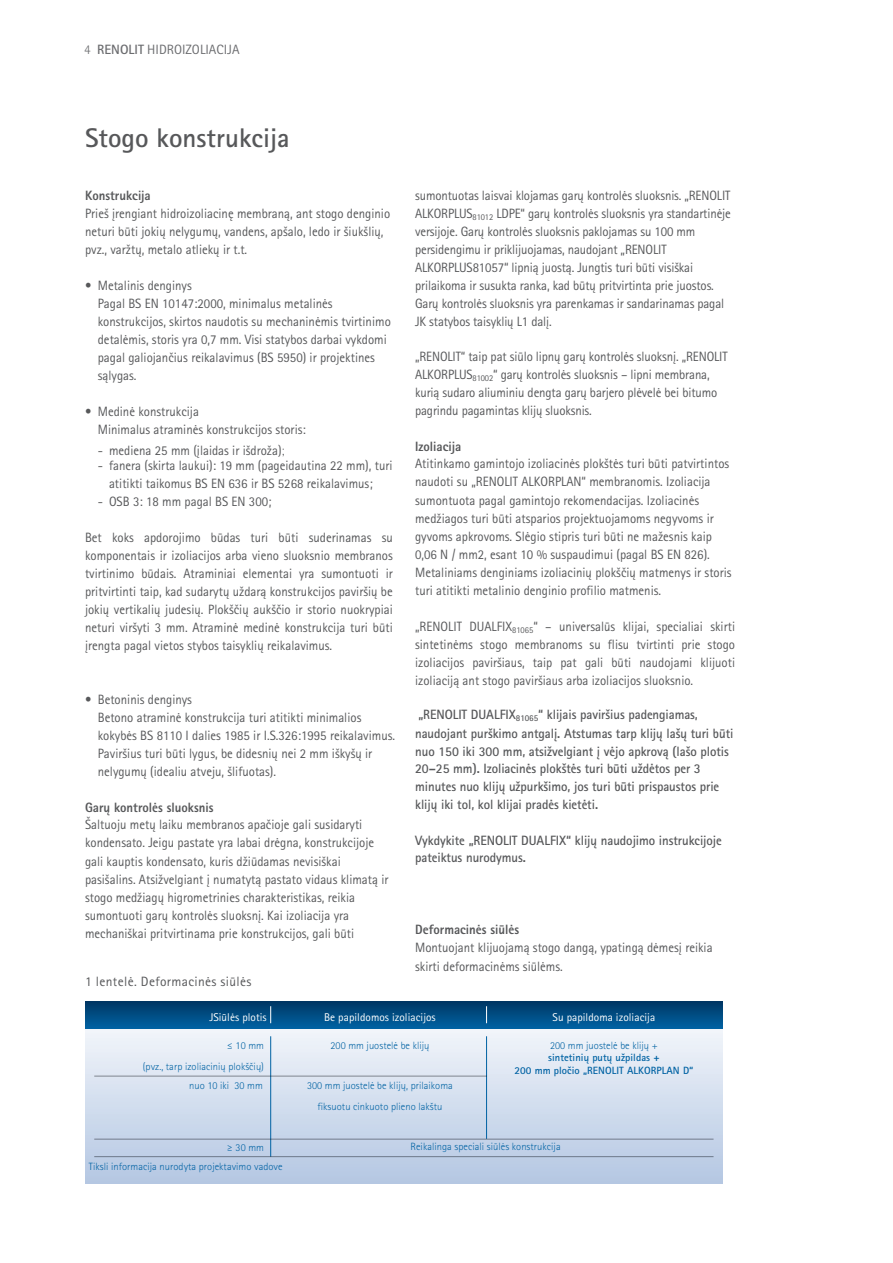
<style>
.page{position:relative;width:893px;height:1263px;background:#fff}
.page>*{position:absolute;margin:0;border:0;box-sizing:border-box;transform-origin:0 0}
.t1{font:700 27px "Rotis Sans Serif Pro";color:#57585a}
.t2{font:13.5px/18px "Rotis Sans Serif Pro";color:#57585a;scale:.95 1}
.t3{font:700 13.5px/17.9px "Rotis Sans Serif Pro";letter-spacing:-.005em;color:#57585a;scale:.95 1}
.t4{font:13.5px "Rotis Sans Serif Pro";letter-spacing:.025em;color:#57585a}
.t5{font:13.5px "Rotis Sans Serif Pro";color:#6c6d70}
.t6{font:800 13.5px "Rotis Sans Serif Pro";color:#57585a;scale:.95 1}
._3a_Body{font:11.25px "Rotis Sans Serif Pro";letter-spacing:.005em;color:#fff}
._3b_Body_Wit{font:11.25px "Rotis Sans Serif Pro";letter-spacing:.005em;color:#fff}
._3a_Body-2{font:300 10.5px/20.5px "Rotis Sans Serif Pro";letter-spacing:.005em;color:#0062a3;text-align:right}
._3a_Body-3{font:700 10.5px/12.6px "Rotis Sans Serif Pro";letter-spacing:.005em;color:#0062a3;text-align:center}
.s1{font-weight:300}
.s2{font-weight:700}
.s3{font-weight:800}
.s4{font-style:inherit}
.s5{font-family:"Adobe Ming Std";font-weight:300}
</style>
<div class="page">
<svg style="left:85px;top:1028px;width:638px;height:155px;background:#d0dced"></svg>
<svg style="left:85px;top:1001px;width:638px;height:27px;background:#004b81"></svg>
<hr style="left:270px;top:1036px;width:1px;height:121px;background:#0062a3">
<hr style="left:486px;top:1036px;width:1px;height:103px;background:#0062a3">
<svg style="left:270px;top:1006px;width:1px;height:17px"></svg>
<svg style="left:486px;top:1006px;width:1px;height:17px"></svg>
<hr style="left:94px;top:1076px;width:393px;height:1px;background:#939598">
<hr style="left:94px;top:1139px;width:619px;height:1px;background:#939598">
<hr style="left:94px;top:1156px;width:619px;height:1px;background:#939598">
<p class="t5" style="left:84px;top:41px;width:157px"><span class="s1">4</span> <span class="s2">RENOLIT</span> HIDROIZOLIACIJA</p>
<p class="t1" style="left:85px;top:120px;width:206px">Stogo konstrukcija</p>
<p class="t2" style="left:85px;top:186px;width:323px"><span class="s3">Konstrukcija<br></span>Prieš įrengiant hidroizoliacinę membraną, ant stogo denginio neturi būti jokių nelygumų, vandens, apšalo, ledo ir šiukšlių, pvz., varžtų, metalo atliekų ir t.t.</p>
<p class="t2" style="left:98px;top:277px;width:310px;text-indent:-13px"><span class="s4">• M</span>etalinis denginys<br>Pagal BS EN 10147:2000, minimalus metalinės konstrukcijos, skirtos naudotis su mechaninėmis tvirtinimo detalėmis, storis yra 0,7 mm. Visi statybos darbai vykdomi pagal galiojančius reikalavimus (BS 5950) ir projektines sąlygas.</p>
<p class="t2" style="left:98px;top:403px;width:220px;text-indent:-13px"><span class="s4">•</span> Medinė konstrukcija<br>Minimalus atraminės konstrukcijos storis:</p>
<p class="t2" style="left:98px;top:442px;width:198px"><span class="s4">-</span> mediena 25 mm (įlaidas ir išdroža)<span class="s5">;</span></p>
<p class="t2" style="left:109px;top:457px;width:300px;text-indent:-11px"><span class="s4">-</span> fanera (skirta laukui): 19 mm (pageidautina 22 mm), turi atitikti taikomus BS EN 636 ir BS 5268 reikalavimus;</p>
<p class="t2" style="left:98px;top:493px;width:184px"><span class="s4">-</span> OSB 3: 18 mm pagal BS EN 300;</p>
<p class="t2" style="left:85px;top:529px;width:325px;text-align:justify">Bet koks apdorojimo būdas turi būti suderinamas su komponentais ir izoliacijos arba vieno sluoksnio membranos tvirtinimo būdais. Atraminiai elementai yra sumontuoti ir pritvirtinti taip, kad sudarytų uždarą konstrukcijos paviršių be jokių vertikalių judesių. Plokščių aukščio ir storio nuokrypiai neturi viršyti 3 mm. Atraminė medinė konstrukcija turi būti įrengta pagal vietos stybos taisyklių reikalavimus.</p>
<p class="t2" style="left:98px;top:691px;width:314px;text-indent:-13px"><span class="s4">•</span> Betoninis denginys<br>Betono atraminė konstrukcija turi atitikti minimalios kokybės BS 8110 I dalies 1985 ir I.S.326:1995 reikalavimus.<br>Paviršius turi būti lygus, be didesnių nei 2 mm iškyšų ir nelygumų (idealiu atveju, šlifuotas).</p>
<p class="t6" style="left:85px;top:798px;width:137px">Garų kontrolės sluoksnis</p>
<p class="t2" style="left:85px;top:816px;width:321px">Šaltuoju metų laiku membranos apačioje gali susidaryti kondensato. Jeigu pastate yra labai drėgna, konstrukcijoje gali kauptis kondensato, kuris džiūdamas nevisiškai pasišalins. Atsižvelgiant į numatytą pastato vidaus klimatą ir stogo medžiagų higrometrinies charakteristikas, reikia sumontuoti garų kontrolės sluoksnį. Kai izoliacija yra mechaniškai pritvirtinama prie konstrukcijos, gali būti</p>
<p class="t4" style="left:85px;top:974px;width:168px">1 lentelė. Deformacinės siūlės</p>
<p class="t2" style="left:415px;top:186px;width:334px">sumontuotas laisvai klojamas garų kontrolės sluoksnis. „RENOLIT ALKORPLUS<sub>81012</sub> LDPE“ garų kontrolės sluoksnis yra standartinėje versijoje. Garų kontrolės sluoksnis paklojamas su 100 mm persidengimu ir priklijuojamas, naudojant „RENOLIT ALKORPLUS81057“ lipnią juostą. Jungtis turi būti visiškai prilaikoma ir susukta ranka, kad būtų pritvirtinta prie juostos.<br>Garų kontrolės sluoksnis yra parenkamas ir sandarinamas pagal JK statybos taisyklių L1 dalį.</p>
<p class="t2" style="left:415px;top:348px;width:330px">„RENOLIT“ taip pat siūlo lipnų garų kontrolės sluoksnį. „RENOLIT ALKORPLUS<sub>81002</sub>“ garų kontrolės sluoksnis – lipni membrana, kurią sudaro aliuminiu dengta garų barjero plėvelė bei bitumo pagrindu pagamintas klijų sluoksnis.</p>
<p class="t2" style="left:415px;top:437px;width:335px"><span class="s3">Izoliacija<br></span>Atitinkamo gamintojo izoliacinės plokštės turi būti patvirtintos naudoti su „RENOLIT ALKORPLAN“ membranomis. Izoliacija sumontuota pagal gamintojo rekomendacijas. Izoliacinės medžiagos turi būti atsparios projektuojamoms negyvoms ir gyvoms apkrovoms. Slėgio stipris turi būti ne mažesnis kaip 0,06 N / mm2, esant 10 % suspaudimui (pagal BS EN 826).<br>Metaliniams denginiams izoliacinių plokščių matmenys ir storis turi atitikti metalinio denginio profilio matmenis.</p>
<p class="t2" style="left:415px;top:617px;width:338px;text-align:justify">„RENOLIT DUALFIX<sub>81065</sub>“ – universalūs klijai, specialiai skirti sintetinėms stogo membranoms su flisu tvirtinti prie stogo izoliacijos paviršiaus, taip pat gali būti naudojami klijuoti izoliaciją ant stogo paviršiaus arba izoliacijos sluoksnio.</p>
<p class="t3" style="left:415px;top:706px;width:337px">„RENOLIT DUALFIX<sub>81065</sub>“ klijais paviršius padengiamas, naudojant purškimo antgalį. Atstumas tarp klijų lašų turi būti nuo 150 iki 300 mm, atsižvelgiant į vėjo apkrovą (lašo plotis 20–25 mm). Izoliacinės plokštės turi būti uždėtos per 3 minutes nuo klijų užpurkšimo, jos turi būti prispaustos prie klijų iki tol, kol klijai pradės kietėti.</p>
<p class="t3" style="left:415px;top:831px;width:324px">Vykdykite „RENOLIT DUALFIX“ klijų naudojimo instrukcijoje pateiktus nurodymus.</p>
<p class="t2" style="left:415px;top:920px;width:315px"><span class="s3">Deformacinės siūlės<br></span>Montuojant klijuojamą stogo dangą, ypatingą dėmesį reikia skirti deformacinėms siūlėms.</p>
<p class="_3b_Body_Wit" style="left:209px;top:1011px;width:59px"><span class="s4">J</span>Siūlės plotis</p>
<p class="_3a_Body-2" style="left:143px;top:1035px;width:123px">≤ 10 mm<br>(pvz., tarp izoliacinių plokščių)</p>
<p class="_3a_Body" style="left:324px;top:1011px;width:113px">Be papildomos izoliacijos</p>
<p class="_3a_Body-2" style="left:330px;top:1035px;width:100px">200 mm juostelė be klijų</p>
<p class="_3a_Body-2" style="left:189px;top:1075px;width:75px">nuo 10 iki 30 mm</p>
<p class="_3a_Body-2" style="left:307px;top:1075px;width:147px;text-align:center">300 mm juostelė be klijų, prilaikoma fiksuotu cinkuoto plieno lakštu</p>
<p class="_3a_Body" style="left:553px;top:1011px;width:104px">Su papildoma izoliacija</p>
<p class="_3a_Body-3" style="left:514px;top:1039px;width:180px"><span class="s1">200 mm juostelė be klijų +<br></span>sintetinių putų užpildas +<br>200 mm pločio „RENOLIT ALKORPLAN D“</p>
<p class="_3a_Body-2" style="left:227px;top:1137px;width:39px">≥ 30 mm</p>
<p class="_3a_Body-2" style="left:410px;top:1136px;width:152px">Reikalinga speciali siūlės konstrukcija</p>
<p class="_3a_Body-2" style="left:89px;top:1156px;width:195px">Tiksli informacija nurodyta projektavimo vadove</p>
</div>
